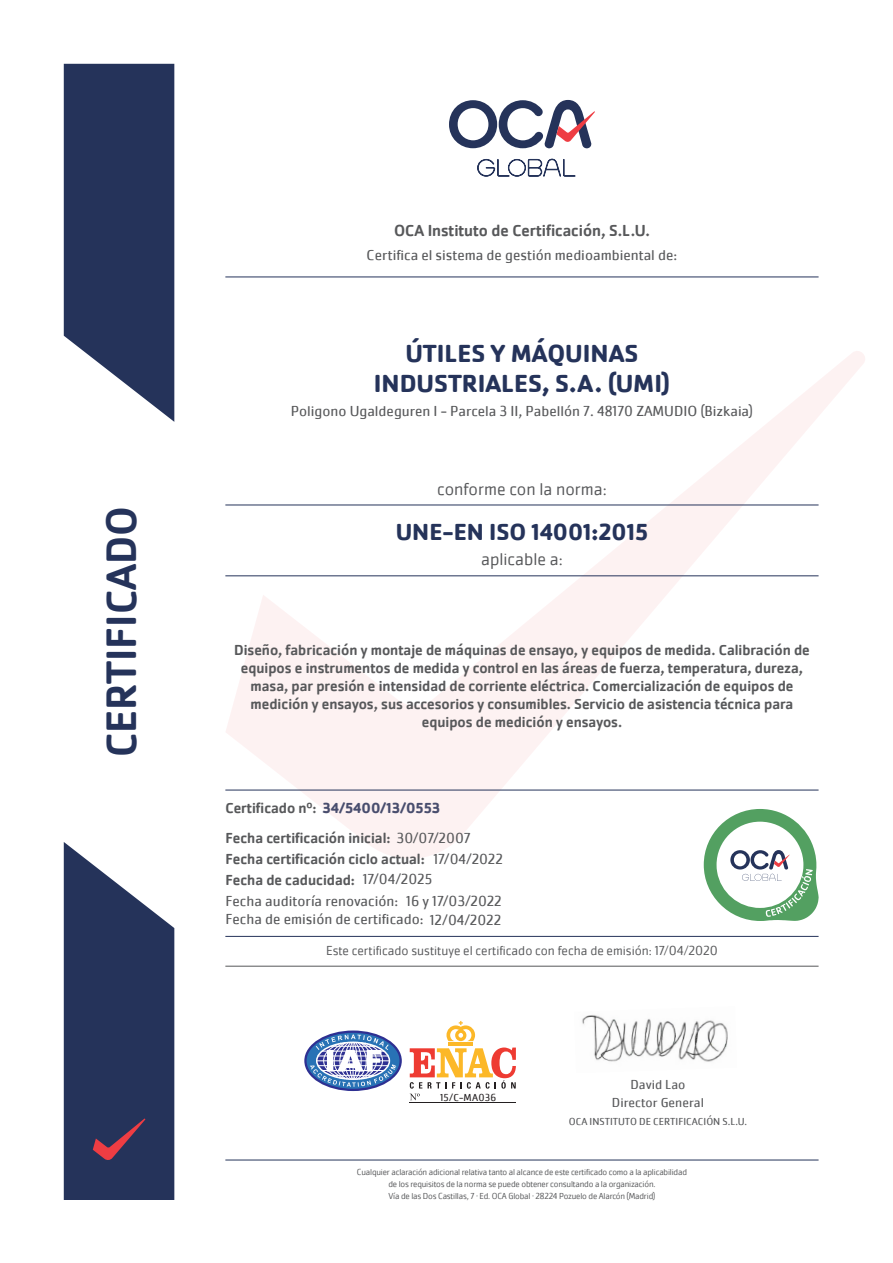
<style>
.page{position:relative;width:893px;height:1263px;background:#fff}
.page>*{position:absolute;margin:0;border:0;box-sizing:border-box;transform-origin:0 0}
.t1{font:500 43.95px "Cachet Pro";color:#25335a}
.t2{font:700 25.5px "Cachet Pro";color:#25335a}
.t3{font:700 24px "Cachet Pro";color:#25335a}
.t4{font:300 18px "Cachet Pro";color:#57585a}
.t5{font:500 16.5px "Cachet Pro";color:#57585a}
.t6{font:500 15px/18px "Cachet Pro";color:#57585a;text-align:center}
.t7{font:15px "Cachet Pro";color:#57585a}
.t8{font:700 15px "Cachet Pro";color:#494e6e}
.t9{font:300 13.5px "Cachet Pro";color:#57585a}
.t10{font:13.5px "Cachet Pro";color:#57585a}
.t11{font:10.5px "Cachet Pro";color:#57585a}
.t12{font:10.5px "Cachet Pro";letter-spacing:.025em;color:#231f20}
.t13{font:300 9px "Cachet Pro";letter-spacing:-.02em;color:#57585a}
.s1{font-weight:500;color:#57585a}
.s2{font-weight:400}
</style>
<div class="page">
<svg style="left:225px;top:351px;width:640px;height:507px"></svg>
<svg style="left:64px;top:64px;width:110px;height:358px;background:#3f4b6d"></svg>
<svg style="left:449px;top:100px;width:146px;height:48px"></svg>
<svg style="left:477px;top:159px;width:99px;height:18px"></svg>
<svg style="left:64px;top:842px;width:110px;height:358px;background:#414b6d"></svg>
<hr style="left:225px;top:277px;width:594px;height:1px;background:#25335a">
<hr style="left:225px;top:575px;width:594px;height:1px;background:#25335a">
<hr style="left:225px;top:505px;width:594px;height:1px;background:#25335a">
<hr style="left:225px;top:1160px;width:594px;height:1px;background:#25335a">
<svg style="left:704px;top:809px;width:115px;height:112px"></svg>
<hr style="left:225px;top:790px;width:594px;height:1px;background:#25335a">
<hr style="left:225px;top:936px;width:594px;height:1px;background:#25335a">
<hr style="left:225px;top:966px;width:594px;height:1px;background:#57585a">
<hr style="left:449px;top:1042px;width:24px;height:4px;background:#fcb828">
<svg style="left:446px;top:1021px;width:29px;height:20px"></svg>
<hr style="left:410px;top:1102px;width:106px;height:1px;background:#231f20">
<svg style="left:410px;top:1047px;width:106px;height:53px"></svg>
<svg style="left:305px;top:1032px;width:96px;height:58px"></svg>
<div style="left:304px;top:1030px;width:98px;height:61px;border:2px solid #2e3092;border-radius:50%"></div>
<svg style="left:310px;top:1034px;width:86px;height:53px"></svg>
<img style="left:582px;top:1015px;width:146px;height:47px">
<p class="t1" style="left:96px;top:757px;width:253px;rotate:-90deg">CERTIFICADO</p>
<p class="t5" style="left:394px;top:221px;width:257px">OCA Instituto de Certificación, S.L.U.</p>
<p class="t7" style="left:367px;top:246px;width:312px">Certifica el sistema de gestión medioambiental de:</p>
<p class="t2" style="left:405px;top:337px;width:235px">ÚTILES Y MÁQUINAS</p>
<p class="t2" style="left:374px;top:368px;width:298px">INDUSTRIALES, S.A. (UMI)</p>
<p class="t7" style="left:291px;top:402px;width:464px">Poligono Ugaldeguren I - Parcela 3 II, Pabellón 7. 48170 ZAMUDIO (Bizkaia)</p>
<p class="t4" style="left:437px;top:479px;width:171px">conforme con la norma:</p>
<p class="t3" style="left:396px;top:517px;width:254px">UNE-EN ISO 14001:2015</p>
<p class="t4" style="left:481px;top:549px;width:83px">aplicable a:</p>
<p class="t6" style="left:234px;top:642px;width:577px">Diseño, fabricación y montaje de máquinas de ensayo, y equipos de medida. Calibración de equipos e instrumentos de medida y control en las áreas de fuerza, temperatura, dureza, masa, par presión e intensidad de corriente eléctrica. Comercialización de equipos de medición y ensayos, sus accesorios y consumibles. Servicio de asistencia técnica para equipos de medición y ensayos.</p>
<p class="t8" style="left:225px;top:798px;width:216px"><span class="s1">Certificado nº:</span> 34/5400/13/0553</p>
<p class="t6" style="left:225px;top:850px;width:201px">Fecha certificación ciclo actual:</p>
<p class="t6" style="left:225px;top:871px;width:131px">Fecha de caducidad:</p>
<p class="t7" style="left:363px;top:870px;width:71px">17/04/2025</p>
<p class="t7" style="left:406px;top:892px;width:97px">16 y 17/03/2022</p>
<p class="t7" style="left:225px;top:910px;width:277px">Fecha de emisión de certificado: 12/04/2022</p>
<p class="t6" style="left:225px;top:829px;width:247px">Fecha certificación inicial: <span class="s2">30/07/2007</span></p>
<p class="t7" style="left:433px;top:850px;width:71px">17/04/2022</p>
<p class="t7" style="left:225px;top:892px;width:174px">Fecha auditoría renovación:</p>
<p class="t9" style="left:326px;top:943px;width:393px">Este certificado sustituye el certificado con fecha de emisión: 17/04/2020</p>
<p class="t12" style="left:440px;top:1091px;width:58px">15/C-MA036</p>
<p class="t10" style="left:630px;top:1076px;width:56px">David Lao</p>
<p class="t11" style="left:569px;top:1115px;width:180px">OCA INSTITUTO DE CERTIFICACIÓN S.L.U.</p>
<p class="t10" style="left:612px;top:1094px;width:93px">Director General</p>
<p class="t13" style="left:357px;top:1166px;width:332px">Cualquier aclaración adicional relativa tanto al alcance de este certificado como a la aplicabilidad</p>
<p class="t13" style="left:388px;top:1178px;width:269px">de los requisitos de la norma se puede obtener consultando a la organización.</p>
<p class="t13" style="left:388px;top:1190px;width:268px">Vía de las Dos Castillas, 7 · Ed. OCA Global · 28224 Pozuelo de Alarcón (Madrid)</p>
</div>
